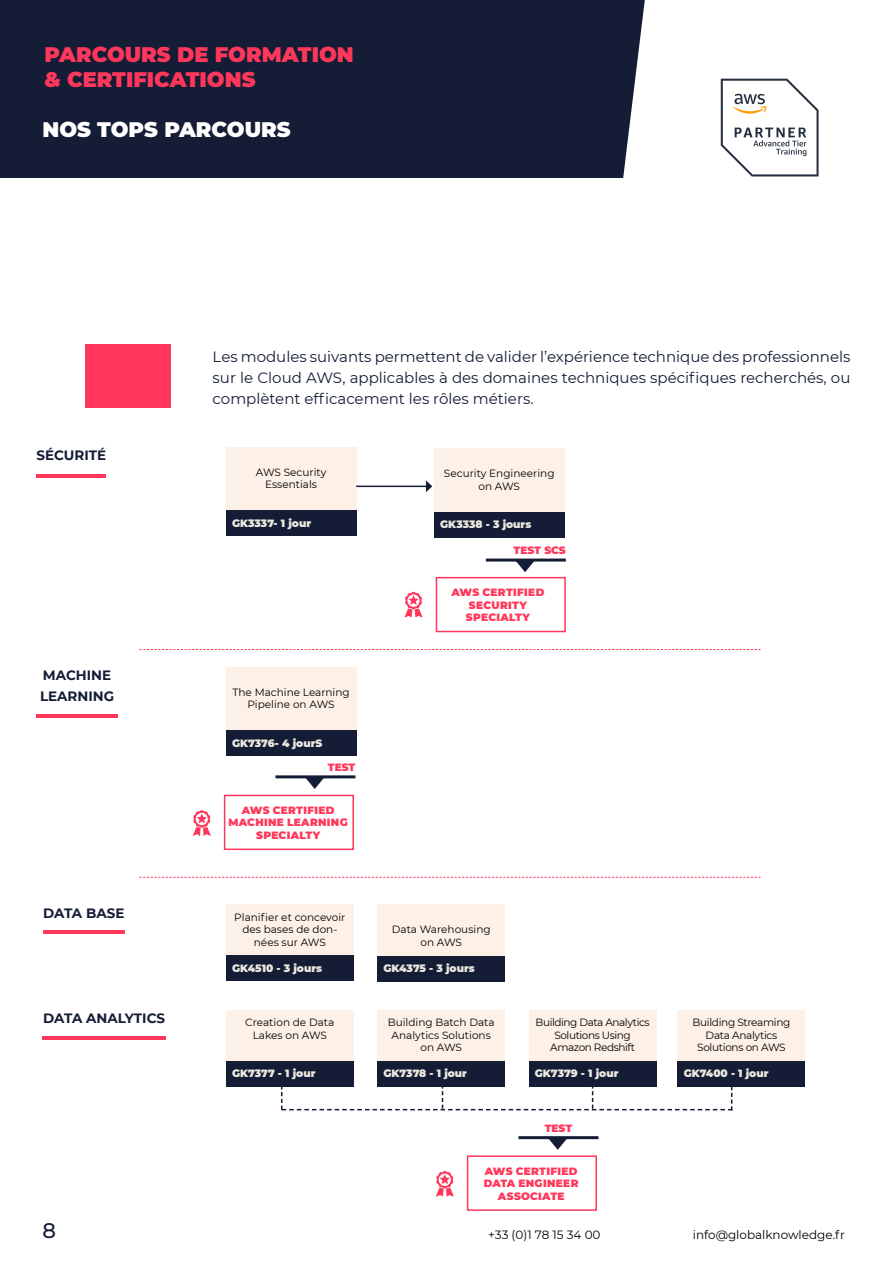
<style>
.page{position:relative;width:893px;height:1263px;background:#fff}
.page>*{position:absolute;margin:0;border:0;box-sizing:border-box;transform-origin:0 0}
.t1{font:900 21px/25.2px "Montserrat";color:#ff375a}
.t2{font:900 21px "Montserrat";color:#fff}
.t3{font:500 21px "Montserrat";color:#141c36}
.t4{font:15px/21px "Montserrat";color:#141c36;text-align:justify}
.t5{font:700 13.5px/21px "Montserrat";color:#141c36}
.t6{font:12px "Montserrat";color:#000}
.t7{font:10.5px/12.6px "Montserrat";color:#000;text-align:center}
.t8{font:900 10.5px/12.6px "Montserrat";letter-spacing:.025em;color:#ff375a;text-align:center}
.t9{font:900 10.5px "Montserrat";color:#eae8de}
.t10{font:10.5px/12.6px "Montserrat";letter-spacing:-.04em;color:#000;text-align:center}
.t11{font:10.5px/12.6px "Montserrat";letter-spacing:-.03em;color:#000;text-align:center}
</style>
<div class="page">
<div style="left:0;top:0;width:645px;height:178px;background:#141c36"></div>
<div style="left:434px;top:448px;width:130px;height:64px;background:#fdf0e6"></div>
<div style="left:434px;top:512px;width:130px;height:25px;background:#141c36"></div>
<div style="left:436px;top:577px;width:130px;height:55px;border:2px solid #ff375a"></div>
<div style="left:377px;top:904px;width:128px;height:52px;background:#fdf0e6"></div>
<div style="left:377px;top:956px;width:128px;height:25px;background:#141c36"></div>
<div style="left:226px;top:904px;width:128px;height:51px;background:#fdf0e6"></div>
<div style="left:226px;top:955px;width:128px;height:26px;background:#141c36"></div>
<div style="left:226px;top:1010px;width:128px;height:51px;background:#fdf0e6"></div>
<div style="left:226px;top:1061px;width:128px;height:25px;background:#141c36"></div>
<svg style="left:139px;top:649px;width:621px;height:1px"></svg>
<svg style="left:405px;top:592px;width:17px;height:25px"></svg>
<svg style="left:721px;top:79px;width:98px;height:97px"></svg>
<hr style="left:486px;top:559px;width:80px;height:3px;background:#141c36">
<svg style="left:515px;top:561px;width:20px;height:11px"></svg>
<div style="left:226px;top:667px;width:130px;height:64px;background:#fdf0e6"></div>
<div style="left:226px;top:731px;width:130px;height:25px;background:#141c36"></div>
<div style="left:224px;top:795px;width:130px;height:55px;border:2px solid #ff375a"></div>
<svg style="left:193px;top:810px;width:18px;height:26px"></svg>
<hr style="left:275px;top:775px;width:80px;height:3px;background:#141c36">
<svg style="left:305px;top:778px;width:20px;height:11px"></svg>
<hr style="left:36px;top:474px;width:70px;height:4px;background:#ff375a">
<hr style="left:43px;top:930px;width:81px;height:4px;background:#ff375a">
<div style="left:226px;top:447px;width:130px;height:64px;background:#fdf0e6"></div>
<div style="left:226px;top:511px;width:130px;height:25px;background:#141c36"></div>
<hr style="left:356px;top:486px;width:71px;height:1px;background:#141c36">
<svg style="left:426px;top:480px;width:6px;height:12px"></svg>
<div style="left:85px;top:344px;width:85px;height:64px;background:#ff375a"></div>
<div style="left:377px;top:1010px;width:128px;height:51px;background:#fdf0e6"></div>
<div style="left:377px;top:1061px;width:128px;height:25px;background:#141c36"></div>
<div style="left:529px;top:1010px;width:127px;height:51px;background:#fdf0e6"></div>
<div style="left:529px;top:1061px;width:127px;height:25px;background:#141c36"></div>
<div style="left:678px;top:1010px;width:127px;height:51px;background:#fdf0e6"></div>
<div style="left:678px;top:1061px;width:127px;height:25px;background:#141c36"></div>
<hr style="left:43px;top:1036px;width:123px;height:4px;background:#ff375a">
<hr style="left:36px;top:714px;width:82px;height:3px;background:#ff375a">
<svg style="left:139px;top:877px;width:621px;height:1px"></svg>
<div style="left:467px;top:1155px;width:130px;height:56px;border:2px solid #ff375a"></div>
<svg style="left:436px;top:1171px;width:18px;height:26px"></svg>
<hr style="left:518px;top:1136px;width:80px;height:3px;background:#141c36">
<svg style="left:548px;top:1139px;width:20px;height:11px"></svg>
<svg style="left:281px;top:1078px;width:451px;height:32px"></svg>
<h1 class="t1" style="left:44px;top:41px;width:311px">PARCOURS DE FORMATION &amp; CERTIFICATIONS</h1>
<h1 class="t2" style="left:43px;top:114px;width:250px">NOS TOPS PARCOURS</h1>
<p class="t5" style="left:36px;top:444px;width:71px">SÉCURITÉ</p>
<p class="t5" style="left:40px;top:664px;width:76px">MACHINE<br>LEARNING</p>
<p class="t5" style="left:43px;top:902px;width:83px">DATA BASE</p>
<p class="t5" style="left:43px;top:1007px;width:123px">DATA ANALYTICS</p>
<h2 class="t4" style="left:213px;top:346px;width:639px">Les modules suivants permettent de valider l’expérience technique des professionnels sur le Cloud AWS, applicables à des domaines techniques spécifiques recherchés, ou complètent efficacement les rôles métiers.</h2>
<p class="t7" style="left:256px;top:465px;width:72px">AWS Security<br>Essentials</p>
<p class="t9" style="left:232px;top:515px;width:81px">GK3337- 1 jour</p>
<p class="t7" style="left:232px;top:685px;width:119px">The Machine Learning<br>Pipeline on AWS</p>
<p class="t9" style="left:232px;top:735px;width:92px">GK7376- 4 jourS</p>
<p class="t8" style="left:328px;top:760px;width:29px">TEST</p>
<p class="t8" style="left:229px;top:803px;width:121px">AWS CERTIFIED<br>MACHINE LEARNING<br>SPECIALTY</p>
<p class="t7" style="left:444px;top:467px;width:112px">Security Engineering on AWS</p>
<p class="t9" style="left:440px;top:517px;width:93px">GK3338 - 3 jours</p>
<p class="t8" style="left:514px;top:543px;width:54px">TEST SCS</p>
<p class="t8" style="left:451px;top:585px;width:94px">AWS CERTIFIED<br>SECURITY<br>SPECIALTY</p>
<p class="t7" style="left:234px;top:910px;width:113px">Planifier et concevoir des bases de don&shy;nées sur AWS</p>
<p class="t9" style="left:232px;top:960px;width:91px">GK4510 - 3 jours</p>
<p class="t7" style="left:245px;top:1016px;width:91px">Creation de Data<br>Lakes on AWS</p>
<p class="t9" style="left:232px;top:1066px;width:85px">GK7377 - 1 jour</p>
<p class="t7" style="left:392px;top:923px;width:100px">Data Warehousing on AWS</p>
<p class="t9" style="left:383px;top:961px;width:93px">GK4375 - 3 jours</p>
<p class="t7" style="left:388px;top:1016px;width:108px">Building Batch Data<br>Analytics Solutions on AWS</p>
<p class="t9" style="left:383px;top:1066px;width:85px">GK7378 - 1 jour</p>
<p class="t10" style="left:536px;top:1016px;width:116px">Building Data Analytics<br>Solutions Using<br>Amazon Redshift</p>
<p class="t9" style="left:535px;top:1066px;width:85px">GK7379 - 1 jour</p>
<p class="t8" style="left:545px;top:1121px;width:29px">TEST</p>
<p class="t8" style="left:484px;top:1164px;width:96px">AWS CERTIFIED<br>DATA ENGINEER<br>ASSOCIATE</p>
<p class="t11" style="left:693px;top:1016px;width:99px">Building Streaming<br>Data Analytics<br>Solutions on AWS</p>
<p class="t9" style="left:684px;top:1066px;width:86px">GK7400 - 1 jour</p>
<h1 class="t3" style="left:43px;top:1216px;width:15px">8</h1>
<p class="t6" style="left:488px;top:1226px;width:114px">+33 (0)1 78 15 34 00</p>
<p class="t6" style="left:693px;top:1226px;width:154px">info@globalknowledge.fr</p>
</div>
